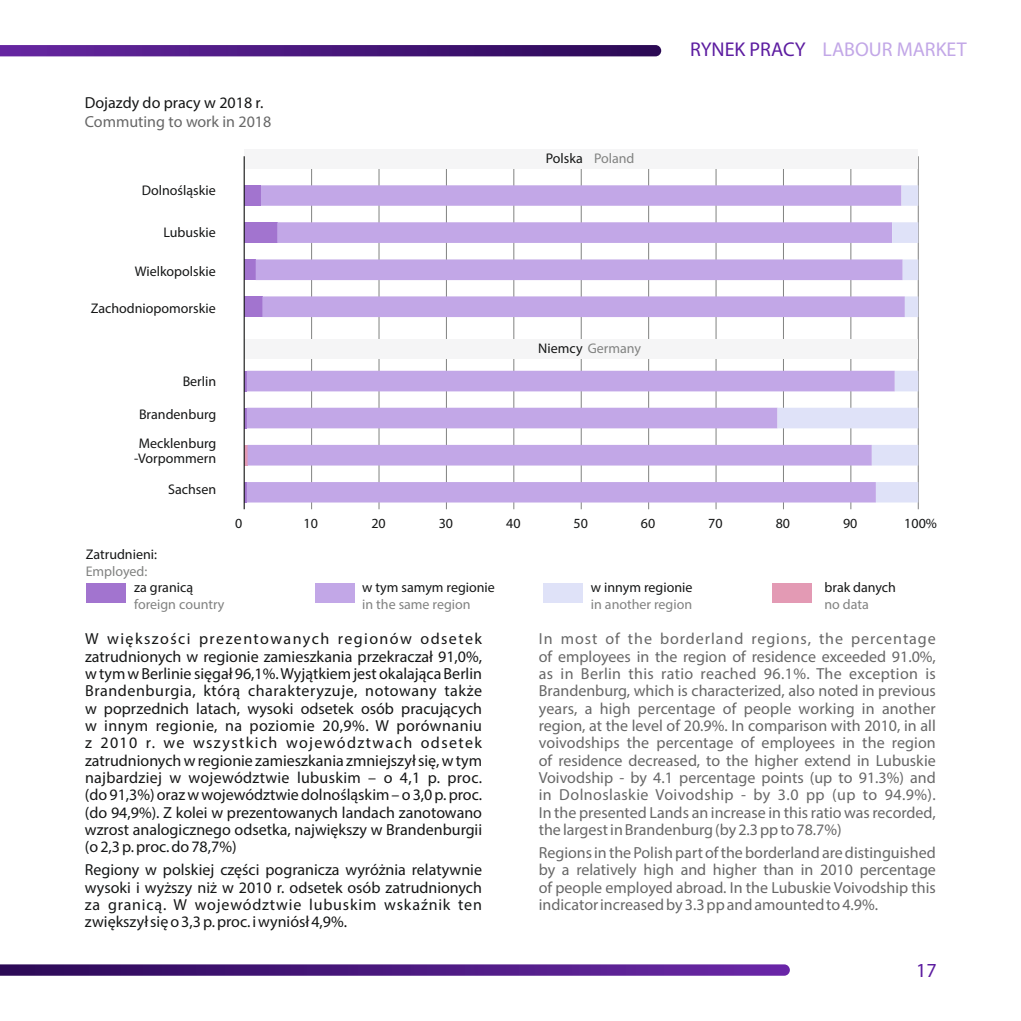
<style>
.page{position:relative;width:1021px;height:1021px;background:#fff}
.page>*{position:absolute;margin:0;border:0;box-sizing:border-box;transform-origin:0 0}
.t1{font:20px "Myriad Pro";color:#c2a7e7}
.t2{font:20px "Myriad Pro";color:#5c1ca0}
.t3{font:16px/17.4px "Myriad Pro";color:#151616;text-align:justify}
.t4{font:16px/17.4px "Myriad Pro";color:#676767;text-align:justify}
.t5{font:14px/29.2px "Myriad Pro";color:#151616}
.t6{font:14px "Myriad Pro";color:#818281}
.s1{color:#818281}
.s2{color:#5c1ca0}
.s3{color:#151616}
</style>
<div class="page">
<hr style="left:311px;top:156px;width:1px;height:353px;background:#818281">
<hr style="left:378px;top:156px;width:1px;height:353px;background:#818281">
<hr style="left:446px;top:156px;width:1px;height:353px;background:#818281">
<hr style="left:513px;top:156px;width:1px;height:353px;background:#818281">
<hr style="left:581px;top:156px;width:1px;height:353px;background:#818281">
<hr style="left:648px;top:156px;width:1px;height:353px;background:#818281">
<hr style="left:715px;top:156px;width:1px;height:353px;background:#818281">
<hr style="left:783px;top:156px;width:1px;height:353px;background:#818281">
<hr style="left:850px;top:156px;width:1px;height:353px;background:#818281">
<hr style="left:917px;top:156px;width:1px;height:353px;background:#818281">
<svg style="left:0;top:964px;width:789px;height:11px;background:#512183"></svg>
<div style="left:244px;top:149px;width:674px;height:20px;background:#f5f5f6"></div>
<div style="left:86px;top:582px;width:40px;height:20px;background:#a274cf"></div>
<div style="left:315px;top:582px;width:39px;height:20px;background:#c2a7e7"></div>
<div style="left:543px;top:582px;width:40px;height:20px;background:#dfe2f8"></div>
<div style="left:772px;top:582px;width:39px;height:20px;background:#e39ab4"></div>
<hr style="left:244px;top:482px;width:3px;height:20px;background:#a274cf">
<hr style="left:244px;top:445px;width:4px;height:20px;background:#e39ab4">
<hr style="left:244px;top:408px;width:3px;height:20px;background:#a274cf">
<hr style="left:244px;top:371px;width:3px;height:20px;background:#a274cf">
<div style="left:244px;top:296px;width:19px;height:21px;background:#a274cf"></div>
<div style="left:244px;top:259px;width:12px;height:21px;background:#a274cf"></div>
<div style="left:244px;top:222px;width:34px;height:21px;background:#a274cf"></div>
<div style="left:244px;top:185px;width:17px;height:21px;background:#a274cf"></div>
<svg style="left:247px;top:185px;width:530px;height:317px;fill:#c2abe7"></svg>
<svg style="left:777px;top:185px;width:141px;height:317px"></svg>
<hr style="left:244px;top:156px;width:1px;height:353px;background:#151616">
<svg style="left:0;top:45px;width:661px;height:11px;background:#49187c"></svg>
<p class="t3" style="left:85px;top:95px;width:180px">Dojazdy do pracy w 2018 r.</p>
<p class="t4" style="left:85px;top:114px;width:188px">Commuting to work in 2018</p>
<p class="t5" style="left:142px;top:177px;width:76px">Dolnośląskie</p>
<p class="t5" style="left:163px;top:219px;width:54px">Lubuskie</p>
<p class="t5" style="left:135px;top:258px;width:83px">Wielkopolskie</p>
<p class="t5" style="left:91px;top:294px;width:127px">Zachodniopomorskie</p>
<p class="t5" style="left:183px;top:367px;width:35px">Berlin</p>
<p class="t5" style="left:139px;top:401px;width:79px">Brandenburg<br>Mecklenburg</p>
<p class="t5" style="left:134px;top:444px;width:84px;line-height:30.4px;text-align:right">-Vorpommern<br>Sachsen</p>
<p class="t5" style="left:546px;top:145px;width:90px">Polska <span class="s1">Poland</span></p>
<p class="t1" style="left:690px;top:41px;width:278px"><span class="s2">RYNEK PRACY</span> LABOUR MARKET</p>
<p class="t6" style="left:538px;top:342px;width:105px"><span class="s3">Niemcy</span> Germany</p>
<p class="t5" style="left:86px;top:541px;width:73px">Zatrudnieni:</p>
<p class="t6" style="left:86px;top:565px;width:63px">Employed:</p>
<p class="t5" style="left:134px;top:574px;width:60px">za granicą</p>
<p class="t6" style="left:134px;top:598px;width:92px">foreign country</p>
<p class="t5" style="left:235px;top:510px;width:9px">0</p>
<p class="t5" style="left:303px;top:510px;width:16px">10</p>
<p class="t5" style="left:371px;top:510px;width:16px">20</p>
<p class="t5" style="left:439px;top:510px;width:16px">30</p>
<p class="t5" style="left:506px;top:510px;width:16px">40</p>
<p class="t5" style="left:573px;top:510px;width:16px">50</p>
<p class="t5" style="left:641px;top:510px;width:16px">60</p>
<p class="t5" style="left:708px;top:510px;width:16px">70</p>
<p class="t5" style="left:775px;top:510px;width:16px">80</p>
<p class="t5" style="left:843px;top:510px;width:16px">90</p>
<p class="t5" style="left:904px;top:510px;width:34px">100%</p>
<p class="t5" style="left:362px;top:574px;width:134px">w tym samym regionie</p>
<p class="t6" style="left:362px;top:598px;width:110px">in the same region</p>
<p class="t5" style="left:591px;top:574px;width:103px">w innym regionie</p>
<p class="t6" style="left:591px;top:598px;width:103px">in another region</p>
<p class="t5" style="left:824px;top:574px;width:73px">brak danych</p>
<p class="t6" style="left:824px;top:598px;width:46px">no data</p>
<p class="t3" style="left:85px;top:631px;width:398px">W większości prezentowanych regionów odsetek zatrudnionych w regionie zamieszkania przekraczał 91,0%, w tym w Berlinie sięgał 96,1%. Wyjątkiem jest okalająca Berlin Brandenburgia, którą charakteryzuje, notowany także w poprzednich latach, wysoki odsetek osób pracujących w innym regionie, na poziomie 20,9%. W porównaniu z 2010 r. we wszystkich województwach odsetek zatrudnionych w regionie zamieszkania zmniejszył się, w tym najbardziej w województwie lubuskim – o 4,1 p. proc. (do 91,3%) oraz w województwie dolnośląskim – o 3,0 p. proc. (do 94,9%). Z kolei w prezentowanych landach zanotowano wzrost analogicznego odsetka, największy w Brandenburgii (o 2,3 p. proc. do 78,7%)</p>
<p class="t3" style="left:85px;top:862px;width:398px">Regiony w polskiej części pogranicza wyróżnia relatywnie wysoki i wyższy niż w 2010 r. odsetek osób zatrudnionych za granicą. W województwie lubuskim wskaźnik ten zwiększył się o 3,3 p. proc. i wyniósł 4,9%.</p>
<p class="t4" style="left:538px;top:631px;width:398px">In most of the borderland regions, the percentage of employees in the region of residence exceeded 91.0%, as in Berlin this ratio reached 96.1%. The exception is Brandenburg, which is characterized, also noted in previous years, a high percentage of people working in another region, at the level of 20.9%. In comparison with 2010, in all voivodships the percentage of employees in the region of residence decreased, to the higher extend in Lubuskie Voivodship - by 4.1 percentage points (up to 91.3%) and in Dolnoslaskie Voivodship - by 3.0 pp (up to 94.9%).<br>In the presented Lands an increase in this ratio was recorded, the largest in Brandenburg (by 2.3 pp to 78.7%)</p>
<p class="t4" style="left:538px;top:845px;width:399px">Regions in the Polish part of the borderland are distinguished by a relatively high and higher than in 2010 percentage of people employed abroad. In the Lubuskie Voivodship this indicator increased by 3.3 ppand amounted to 4.9%.</p>
<p class="t2" style="left:916px;top:962px;width:22px">17</p>
</div>
